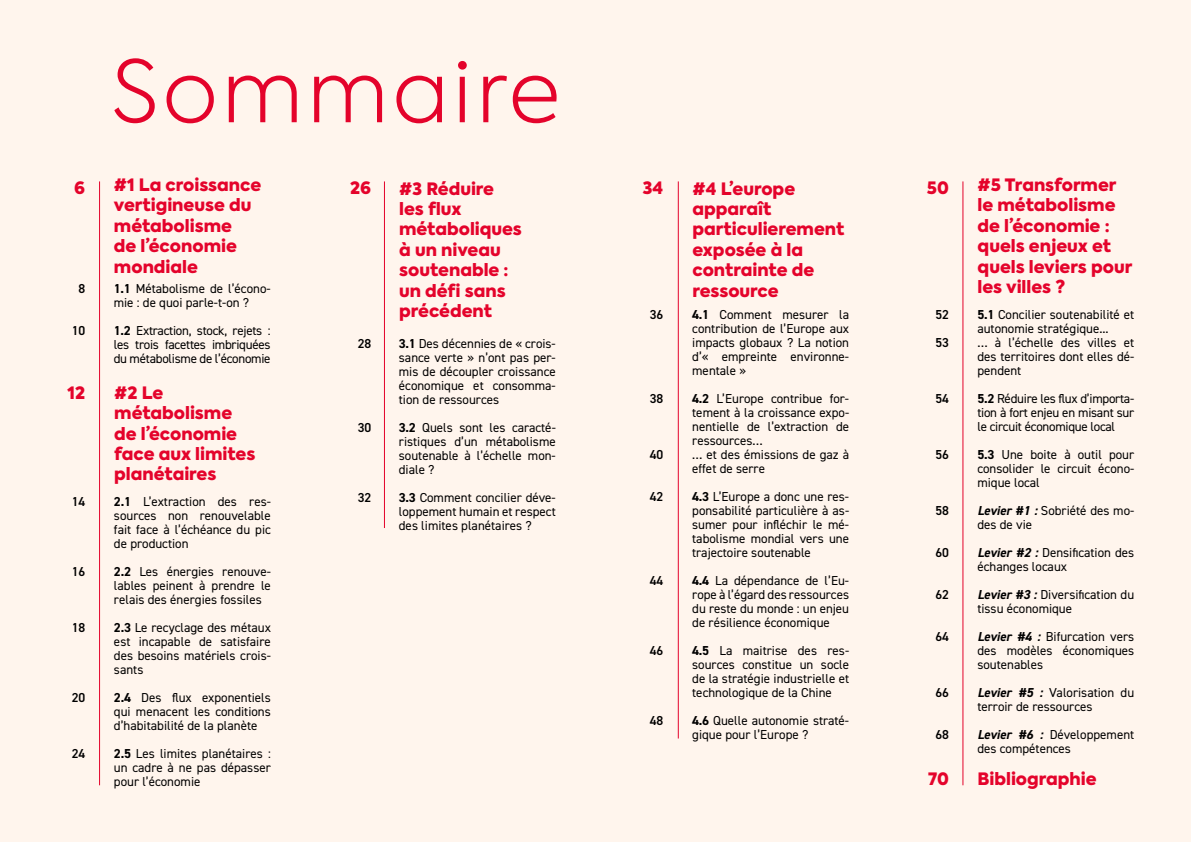
<style>
.page{position:relative;width:1191px;height:842px;background:#fff5ed}
.page>*{position:absolute;margin:0;border:0;box-sizing:border-box;transform-origin:0 0}
.t1{font:300 85px "Axiforma";letter-spacing:.05em;color:#e4032b}
.t2{font:900 17px/20.4px "Axiforma";color:#e4032b}
.t3{font:13px/14px "DIN2014";color:#000;text-align:justify}
.t4{font:600 13px/28px "DIN2014";color:#000}
.s1{font-weight:700}
.s2{font-weight:700;font-style:italic}
</style>
<div class="page">
<hr style="left:384px;top:181px;width:1px;height:347px;background:#e4032b">
<hr style="left:99px;top:181px;width:1px;height:604px;background:#e4032b">
<hr style="left:678px;top:181px;width:1px;height:557px;background:#e4032b">
<hr style="left:962px;top:181px;width:1px;height:604px;background:#e4032b">
<h1 class="t1" style="left:112px;top:37px;width:450px">Sommaire</h1>
<h2 class="t2" style="left:114px;top:175px;width:149px">#1 La croissance vertigineuse du métabolisme<br>de l’économie mondiale</h2>
<h2 class="t2" style="left:399px;top:178px;width:124px">#3 Réduire les flux métaboliques à un niveau soutenable : un défi sans précédent</h2>
<h2 class="t2" style="left:74px;top:178px;width:13px">6</h2>
<h2 class="t2" style="left:350px;top:178px;width:23px">26</h2>
<p class="t3" style="left:114px;top:281px;width:158px"><span class="s1">1.1</span> Métabolisme de l’écono&shy;mie : de quoi parle-t-on ?</p>
<p class="t3" style="left:114px;top:323px;width:158px"><span class="s1">1.2</span> Extraction, stock, rejets : les trois facettes imbriquées du métabolisme de l’économie</p>
<p class="t4" style="left:78px;top:274px;width:8px">8</p>
<p class="t4" style="left:72px;top:316px;width:15px">10</p>
<p class="t3" style="left:399px;top:336px;width:158px"><span class="s1">3.1</span> Des décennies de « crois&shy;sance verte » n’ont pas per&shy;mis de découpler croissance économique et consomma&shy;tion de ressources</p>
<p class="t3" style="left:399px;top:420px;width:158px"><span class="s1">3.2</span> Quels sont les caracté&shy;ristiques d’un métabolisme soutenable à l’échelle mon&shy;diale ?</p>
<p class="t3" style="left:399px;top:490px;width:158px"><span class="s1">3.3</span> Comment concilier déve&shy;loppement humain et respect des limites planétaires ?</p>
<p class="t4" style="left:358px;top:329px;width:15px">28</p>
<h2 class="t2" style="left:114px;top:383px;width:143px">#2 Le métabolisme de l’économie face aux limites planétaires</h2>
<h2 class="t2" style="left:68px;top:383px;width:19px">12</h2>
<p class="t4" style="left:358px;top:413px;width:15px">30</p>
<p class="t4" style="left:358px;top:483px;width:15px">32</p>
<p class="t3" style="left:114px;top:495px;width:158px"><span class="s1">2.1</span> L’extraction des res&shy;sources non renouvelable fait face à l’échéance du pic de production</p>
<p class="t3" style="left:114px;top:565px;width:158px"><span class="s1">2.2</span> Les énergies renouve&shy;lables peinent à prendre le relais des énergies fossiles</p>
<p class="t3" style="left:114px;top:621px;width:158px"><span class="s1">2.3</span> Le recyclage des métaux est incapable de satisfaire des besoins matériels crois&shy;sants</p>
<p class="t3" style="left:114px;top:691px;width:158px"><span class="s1">2.4</span> Des flux exponentiels qui menacent les conditions d’habitabilité de la planète</p>
<p class="t3" style="left:114px;top:747px;width:158px"><span class="s1">2.5</span> Les limites planétaires : un cadre à ne pas dépasser pour l’économie</p>
<p class="t4" style="left:72px;top:487px;width:15px">14</p>
<p class="t4" style="left:72px;top:557px;width:15px">16</p>
<p class="t4" style="left:72px;top:614px;width:15px">18</p>
<p class="t4" style="left:72px;top:684px;width:15px">20</p>
<p class="t4" style="left:72px;top:740px;width:15px">24</p>
<h2 class="t2" style="left:692px;top:178px;width:153px">#4 L’europe apparaît particulierement exposée à la contrainte de ressource</h2>
<h2 class="t2" style="left:643px;top:178px;width:22px">34</h2>
<h2 class="t2" style="left:927px;top:178px;width:24px">50</h2>
<p class="t4" style="left:649px;top:300px;width:15px">36</p>
<p class="t4" style="left:649px;top:384px;width:15px">38</p>
<p class="t4" style="left:649px;top:440px;width:15px">40</p>
<p class="t4" style="left:649px;top:482px;width:15px">42</p>
<p class="t4" style="left:649px;top:566px;width:15px">44</p>
<p class="t4" style="left:649px;top:636px;width:15px">46</p>
<p class="t4" style="left:649px;top:706px;width:15px">48</p>
<p class="t3" style="left:692px;top:307px;width:158px"><span class="s1">4.1</span> Comment mesurer la contribution de l’Europe aux impacts globaux ? La notion d’« empreinte environne&shy;mentale »</p>
<p class="t3" style="left:692px;top:391px;width:158px;text-align:left"><span class="s1">4.2</span> L’Europe contribue for&shy;tement à la croissance expo&shy;nentielle de l’extraction de ressources…<br>… et des émissions de gaz à effet de serre</p>
<p class="t3" style="left:692px;top:489px;width:158px"><span class="s1">4.3</span> L’Europe a donc une res&shy;ponsabilité particulière à as&shy;sumer pour infléchir le mé&shy;tabolisme mondial vers une trajectoire soutenable</p>
<p class="t3" style="left:692px;top:573px;width:158px"><span class="s1">4.4</span> La dépendance de l’Eu&shy;rope à l’égard des ressources du reste du monde : un enjeu de résilience économique</p>
<p class="t3" style="left:692px;top:643px;width:158px"><span class="s1">4.5</span> La maitrise des res&shy;sources constitue un socle de la stratégie industrielle et technologique de la Chine</p>
<p class="t3" style="left:692px;top:713px;width:158px"><span class="s1">4.6</span> Quelle autonomie straté&shy;gique pour l’Europe ?</p>
<p class="t4" style="left:935px;top:300px;width:15px">52<br>53</p>
<p class="t4" style="left:935px;top:384px;width:15px">54</p>
<p class="t4" style="left:935px;top:440px;width:15px">56</p>
<p class="t4" style="left:935px;top:496px;width:15px">58</p>
<p class="t4" style="left:935px;top:538px;width:15px">60</p>
<p class="t4" style="left:935px;top:580px;width:15px">62</p>
<p class="t4" style="left:935px;top:622px;width:15px">64</p>
<p class="t4" style="left:935px;top:678px;width:15px">66</p>
<p class="t4" style="left:935px;top:720px;width:15px">68</p>
<h2 class="t2" style="left:928px;top:769px;width:22px">70</h2>
<h2 class="t2" style="left:977px;top:175px;width:156px">#5 Transformer le métabolisme de l’économie : quels enjeux et quels leviers pour les villes ?</h2>
<p class="t3" style="left:977px;top:307px;width:158px;text-align:left"><span class="s1">5.1</span> Concilier soutenabilité et autonomie stratégique...<br>… à l’échelle des villes et des territoires dont elles dé&shy;pendent</p>
<p class="t3" style="left:977px;top:391px;width:158px"><span class="s1">5.2</span> Réduire les flux d’importa&shy;tion à fort enjeu en misant sur le circuit économique local</p>
<p class="t3" style="left:977px;top:447px;width:158px"><span class="s1">5.3</span> Une boite à outil pour consolider le circuit écono&shy;mique local</p>
<p class="t3" style="left:977px;top:503px;width:158px"><span class="s2">Levier #1 :</span> Sobriété des mo&shy;des de vie</p>
<p class="t3" style="left:977px;top:545px;width:158px"><span class="s2">Levier #2 :</span> Densification des échanges locaux</p>
<p class="t3" style="left:977px;top:587px;width:158px"><span class="s2">Levier #3 :</span> Diversification du tissu économique</p>
<p class="t3" style="left:977px;top:629px;width:158px"><span class="s2">Levier #4 :</span> Bifurcation vers des modèles économiques soutenables</p>
<p class="t3" style="left:977px;top:685px;width:158px"><span class="s2">Levier #5 :</span> Valorisation du terroir de ressources</p>
<p class="t3" style="left:977px;top:727px;width:158px"><span class="s2">Levier #6 :</span> Développement des compétences</p>
<h2 class="t2" style="left:977px;top:769px;width:120px">Bibliographie</h2>
</div>
